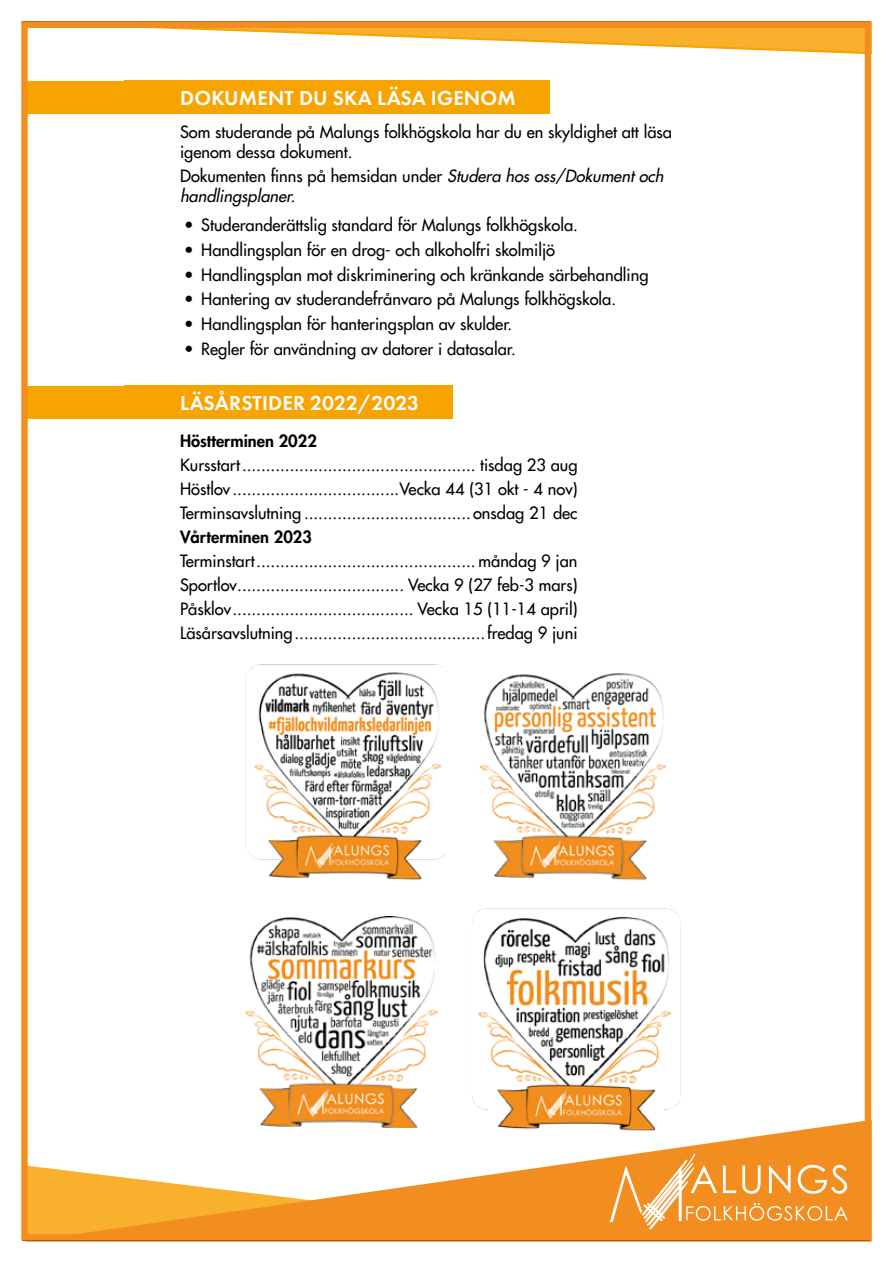
<style>
.page{position:relative;width:893px;height:1263px;background:#fff}
.page>*{position:absolute;margin:0;border:0;box-sizing:border-box;transform-origin:0 0}
.t1{font:600 21px "Futura PT";letter-spacing:.01em;color:#fff}
.t2{font:16.5px/24px "Futura LT";color:#000;text-align:justify}
.t3{font:italic 16.5px/19.8px "Futura LT";color:#000}
.t4{font:800 16.5px "Futura LT";color:#000}
.s1{font-style:normal}
</style>
<div class="page">
<div style="left:145px;top:81px;width:405px;height:33px;background:#f7a400"></div>
<div style="left:145px;top:386px;width:308px;height:33px;background:#f7a400"></div>
<div style="left:23px;top:81px;width:122px;height:33px;background:#f7a400"></div>
<div style="left:23px;top:386px;width:122px;height:33px;background:#f7a400"></div>
<img style="left:245px;top:664px;width:201px;height:216px">
<img style="left:479px;top:673px;width:188px;height:207px">
<img style="left:472px;top:908px;width:209px;height:212px">
<img style="left:245px;top:916px;width:193px;height:204px">
<svg style="left:21px;top:21px;width:851px;height:34px"></svg>
<svg style="left:23px;top:1120px;width:849px;height:122px"></svg>
<svg style="left:610px;top:1153px;width:238px;height:76px"></svg>
<div style="left:21px;top:22px;width:850px;height:1219px;border:6px solid #f28d1f"></div>
<p class="t1" style="left:180px;top:85px;width:337px">DOKUMENT DU SKA LÄSA IGENOM</p>
<p class="t2" style="left:180px;top:122px;width:493px;line-height:19.8px">Som studerande på Malungs folkhögskola har du en skyldighet att läsa igenom dessa dokument.</p>
<p class="t3" style="left:180px;top:166px;width:489px"><span class="s1">Dokumenten finns på hemsidan under</span> Studera hos oss/Dokument och handlingsplaner.</p>
<p class="t2" style="left:184px;top:213px;width:395px">• Studeranderättslig standard för Malungs folkhögskola.</p>
<p class="t2" style="left:184px;top:237px;width:372px">• Handlingsplan för en drog- och alkoholfri skolmiljö</p>
<p class="t2" style="left:184px;top:262px;width:466px">• Handlingsplan mot diskriminering och kränkande särbehandling</p>
<p class="t2" style="left:184px;top:287px;width:433px">• Hantering av studerandefrånvaro på Malungs folkhögskola.</p>
<p class="t2" style="left:184px;top:312px;width:329px">• Handlingsplan för hanteringsplan av skulder.</p>
<p class="t2" style="left:184px;top:337px;width:333px">• Regler för användning av datorer i datasalar.</p>
<p class="t1" style="left:180px;top:390px;width:240px">LÄSÅRSTIDER 2022/2023</p>
<p class="t4" style="left:180px;top:430px;width:138px">Höstterminen 2022</p>
<p class="t2" style="left:180px;top:453px;width:399px">Kursstart................................................. tisdag 23 aug Höstlov ...................................Vecka 44 (31 okt - 4 nov)<br>Terminsavslutning ...................................onsdag 21 dec</p>
<p class="t4" style="left:180px;top:526px;width:133px">Vårterminen 2023</p>
<p class="t2" style="left:180px;top:549px;width:399px">Terminstart.............................................. måndag 9 jan Sportlov................................... Vecka 9 (27 feb-3 mars)<br>Påsklov...................................... Vecka 15 (11-14 april)<br>Läsårsavslutning........................................fredag 9 juni</p>
</div>
